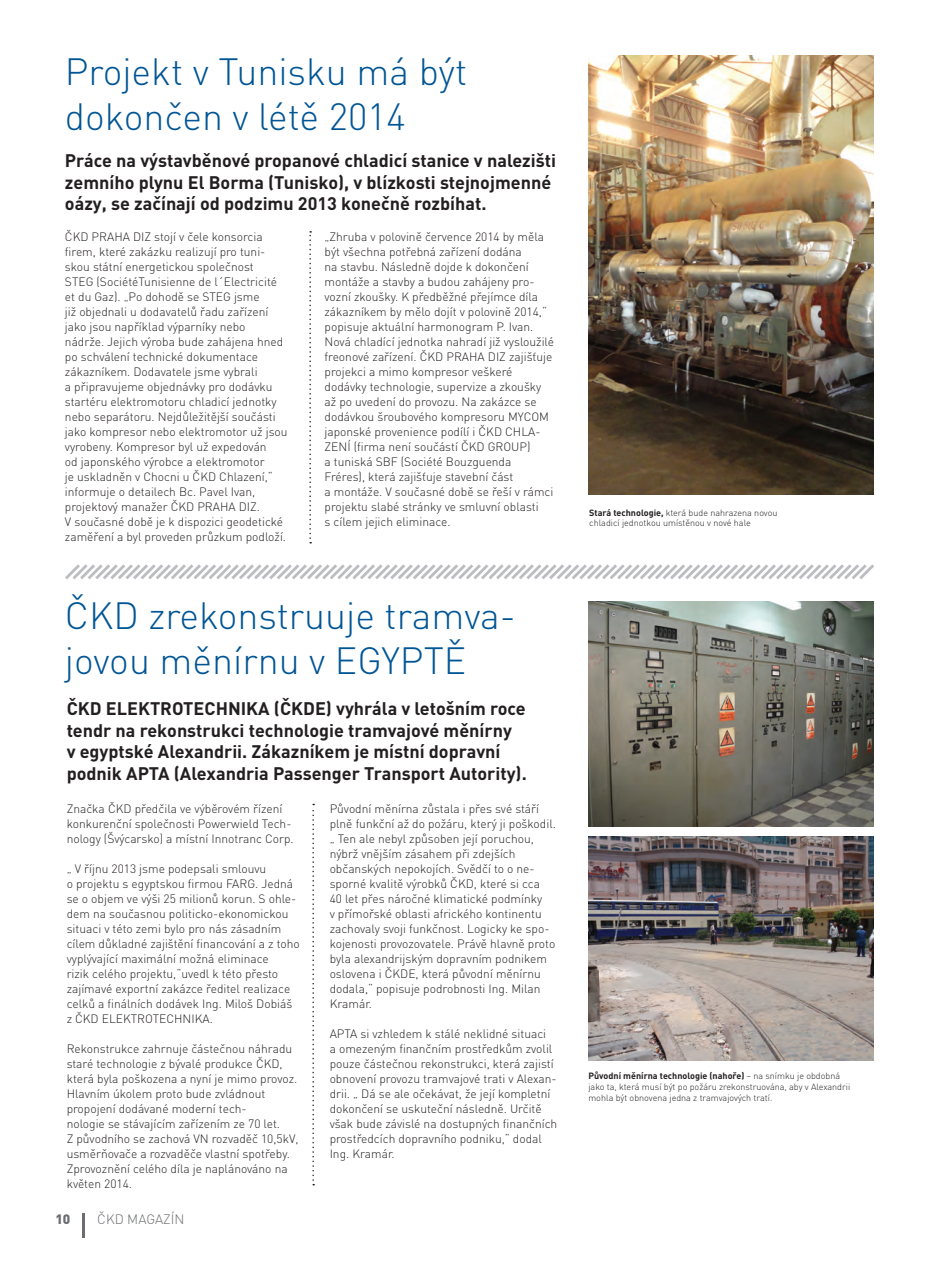
<style>
.page{position:relative;width:937px;height:1264px;background:#fff}
.page>*{position:absolute;margin:0;border:0;box-sizing:border-box;transform-origin:0 0}
.t1{font:37.5px/45px "DINCE Light";color:#005595}
.t2{font:18px/21.6px "DINCE Bold";color:#231f20}
.t3{font:13.5px "DINCE Light";color:#6c6d70}
.t4{font:13.5px "DINCE Black";color:#6c6d70}
.t5{font:12px/15px "DINCE Light";color:#231f20}
.t6{font:9px/10.8px "DINCE Light";color:#231f20}
.s1{font-family:"DINCE Bold"}
</style>
<div class="page">
<hr style="left:82px;top:1213px;width:2px;height:24px;background:#6c6d70">
<img style="left:588px;top:55px;width:285px;height:439px">
<img style="left:588px;top:602px;width:285px;height:224px">
<img style="left:588px;top:837px;width:285px;height:224px">
<svg style="left:309px;top:231px;width:2px;height:312px"></svg>
<svg style="left:312px;top:804px;width:2px;height:381px"></svg>
<svg style="left:65px;top:564px;width:809px;height:15px"></svg>
<p class="t1" style="left:65px;top:49px;width:404px">Projekt v Tunisku má být dokončen v létě 2014</p>
<p class="t2" style="left:65px;top:149px;width:492px">Práce na výstavběnové propanové chladicí stanice v nalezišti zemního plynu El Borma (Tunisko), v blízkosti stejnojmenné oázy, se začínají od podzimu 2013 konečně rozbíhat.</p>
<p class="t5" style="left:65px;top:229px;width:224px">ČKD PRAHA DIZ stojí v čele konsorcia firem, které zakázku realizují pro tuni&shy;skou státní energetickou společnost<br>STEG (SociétéTunisienne de l´Electricité et du Gaz). „Po dohodě se STEG jsme<br>již objednali u dodavatelů řadu zařízení jako jsou například výparníky nebo nádrže. Jejich výroba bude zahájena hned po schválení technické dokumentace zákazníkem. Dodavatele jsme vybrali<br>a připravujeme objednávky pro dodávku startéru elektromotoru chladicí jednotky nebo separátoru. Nejdůležitější součásti jako kompresor nebo elektromotor už jsou vyrobeny. Kompresor byl už expedován<br>od japonského výrobce a elektromotor<br>je uskladněn v Chocni u ČKD Chlazení,“ informuje o detailech Bc. Pavel Ivan, projektový manažer ČKD PRAHA DIZ.<br>V současné době je k dispozici geodetické zaměření a byl proveden průzkum podloží.</p>
<p class="t5" style="left:324px;top:229px;width:224px">„Zhruba v polovině července 2014 by měla být všechna potřebná zařízení dodána<br>na stavbu. Následně dojde k dokončení montáže a stavby a budou zahájeny pro&shy;vozní zkoušky. K předběžné přejímce díla zákazníkem by mělo dojít v polovině 2014,“ popisuje aktuální harmonogram P. Ivan.</p>
<p class="t5" style="left:324px;top:334px;width:231px">Nová chladící jednotka nahradí již vysloužilé freonové zařízení. ČKD PRAHA DIZ zajišťuje projekci a mimo kompresor veškeré dodávky technologie, supervize a zkoušky až po uvedení do provozu. Na zakázce se dodávkou šroubového kompresoru MYCOM japonské provenience podílí i ČKD CHLA-ZENÍ (firma není součástí ČKD GROUP)</p>
<p class="t5" style="left:324px;top:454px;width:230px">a tuniská SBF (Société Bouzguenda Fréres), která zajišťuje stavební část<br>a montáže. V současné době se řeší v rámci projektu slabé stránky ve smluvní oblasti<br>s cílem jejich eliminace.</p>
<p class="t1" style="left:65px;top:592px;width:452px">ČKD zrekonstruuje tramva&shy;jovou měnírnu v EGYPTĚ</p>
<p class="t2" style="left:67px;top:697px;width:460px">ČKD ELEKTROTECHNIKA (ČKDE) vyhrála v letošním roce tendr na rekonstrukci technologie tramvajové měnírny<br>v egyptské Alexandrii. Zákazníkem je místní dopravní</p>
<p class="t2" style="left:67px;top:762px;width:461px">podnik APTA (Alexandria Passenger Transport Autority).</p>
<p class="t5" style="left:67px;top:801px;width:228px">Značka ČKD předčila ve výběrovém řízení konkurenční společnosti Powerwield Tech&shy;nology (Švýcarsko) a místní Innotranc Corp.</p>
<p class="t5" style="left:67px;top:861px;width:234px">„ V říjnu 2013 jsme podepsali smlouvu<br>o projektu s egyptskou firmou FARG. Jedná se o objem ve výši 25 milionů korun. S ohle&shy;dem na současnou politicko-ekonomickou situaci v této zemi bylo pro nás zásadním cílem důkladné zajištění financování a z toho vyplývající maximální možná eliminace<br>rizik celého projektu,“uvedl k této přesto zajímavé exportní zakázce ředitel realizace celků a finálních dodávek Ing. Miloš Dobiáš z ČKD ELEKTROTECHNIKA.</p>
<p class="t5" style="left:67px;top:1041px;width:233px">Rekonstrukce zahrnuje částečnou náhradu staré technologie z bývalé produkce ČKD, která byla poškozena a nyní je mimo provoz.<br>Hlavním úkolem proto bude zvládnout propojení dodávané moderní tech-<br>nologie se stávajícím zařízením ze 70 let.<br>Z původního se zachová VN rozvaděč 10,5kV, usměrňovače a rozvaděče vlastní spotřeby.<br>Zprovoznění celého díla je naplánováno na květen 2014.</p>
<p class="t4" style="left:55px;top:1210px;width:17px">10</p>
<p class="t3" style="left:97px;top:1211px;width:89px">ČKD MAGAZÍN</p>
<p class="t5" style="left:329px;top:801px;width:228px">Původní měnírna zůstala i přes své stáří plně funkční až do požáru, který ji poškodil. „ Ten ale nebyl způsoben její poruchou, nýbrž vnějším zásahem při zdejších občanských nepokojích. Svědčí to o ne&shy;sporné kvalitě výrobků ČKD, které si cca<br>40 let přes náročné klimatické podmínky<br>v přímořské oblasti afrického kontinentu zachovaly svoji funkčnost. Logicky ke spo&shy;kojenosti provozovatele. Právě hlavně proto byla alexandrijským dopravním podnikem oslovena i ČKDE, která původní měnírnu dodala,“ popisuje podrobnosti Ing. Milan Kramár.</p>
<p class="t5" style="left:329px;top:1026px;width:229px">APTA si vzhledem k stálé neklidné situaci<br>a omezeným finančním prostředkům zvolil pouze částečnou rekonstrukci, která zajistí obnovení provozu tramvajové trati v Alexan&shy;drii. „ Dá se ale očekávat, že její kompletní dokončení se uskuteční následně. Určitě však bude závislé na dostupných finančních prostředcích dopravního podniku,“ dodal Ing. Kramár.</p>
<p class="t6" style="left:589px;top:507px;width:190px"><span class="s1">Stará technologie,</span> která bude nahrazena novou chladicí jednotkou umístěnou v nové hale</p>
<p class="t6" style="left:588px;top:1070px;width:263px"><span class="s1">Původní měnírna technologie (nahoře)</span> – na snímku je obdobná jako ta, která musí být po požáru zrekonstruována, aby v Alexandrii mohla být obnovena jedna z tramvajových tratí.</p>
</div>
